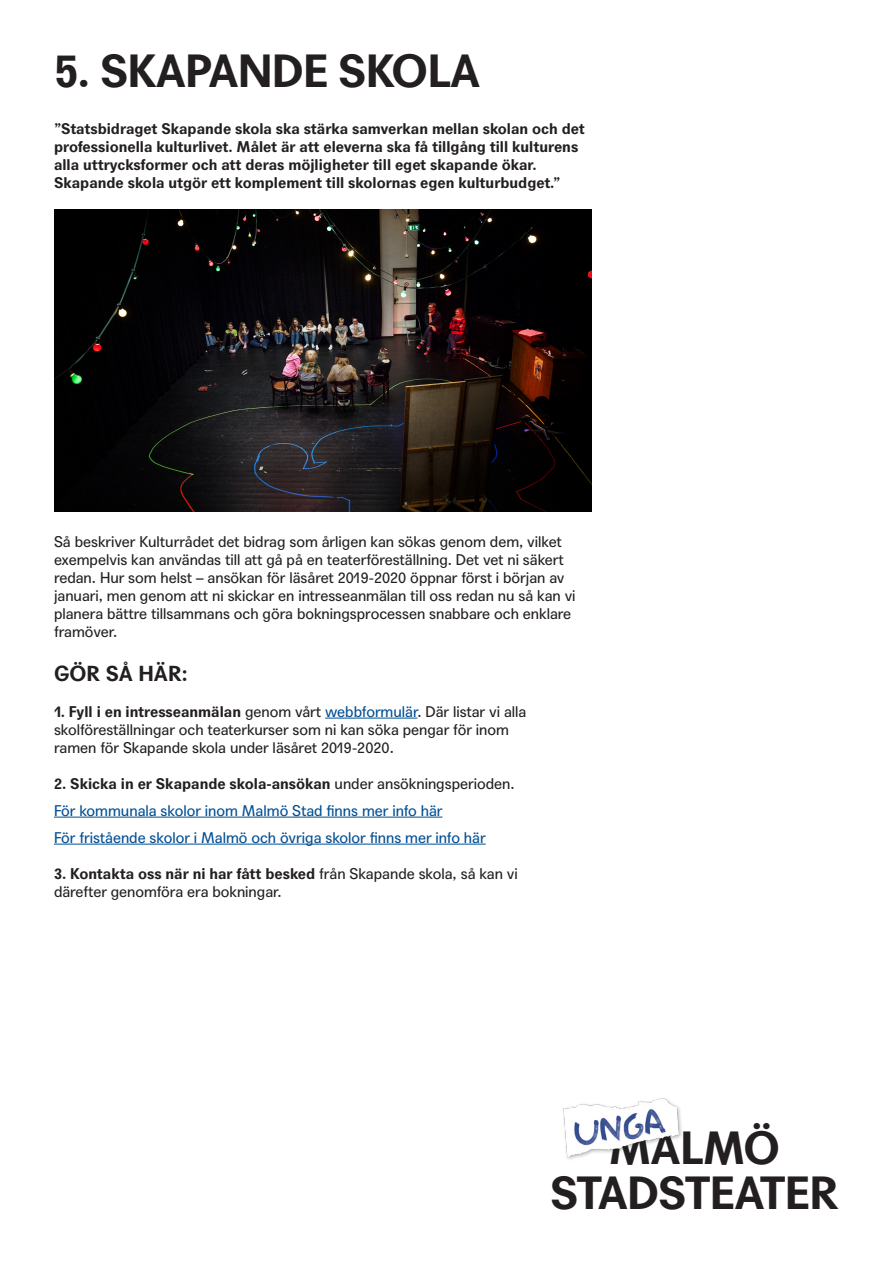
<style>
.page{position:relative;width:893px;height:1263px;background:#fff}
.page>*{position:absolute;margin:0;border:0;box-sizing:border-box;transform-origin:0 0}
.t1{font:700 45px "Agipo";letter-spacing:-.02em;color:#231f20}
.t2{font:700 21px "Agipo";color:#231f20}
.t3{font:15px/18px "Agipo";color:#231f20}
.t4{font:700 15px/18px "Agipo";color:#231f20}
.t5{font:15px "Agipo";color:#004f93}
.s1{font-weight:700}
.s2{color:#004f93}
.s3{font-weight:400}
</style>
<div class="page">
<hr style="left:325px;top:718px;width:92px;height:1px;background:#004f93">
<hr style="left:54px;top:817px;width:388px;height:1px;background:#004f93">
<hr style="left:54px;top:844px;width:432px;height:1px;background:#004f93">
<img style="left:54px;top:209px;width:537px;height:302px">
<img style="left:563px;top:1098px;width:119px;height:62px">
<p class="t1" style="left:54px;top:35px;width:428px">5. SKAPANDE SKOLA</p>
<p class="t4" style="left:54px;top:118px;width:532px">”Statsbidraget Skapande skola ska stärka samverkan mellan skolan och det professionella kulturlivet. Målet är att eleverna ska få tillgång till kulturens alla uttrycksformer och att deras möjligheter till eget skapande ökar.<br>Skapande skola utgör ett komplement till skolornas egen kulturbudget.”</p>
<p class="t3" style="left:54px;top:532px;width:523px">Så beskriver Kulturrådet det bidrag som årligen kan sökas genom dem, vilket exempelvis kan användas till att gå på en teaterföreställning. Det vet ni säkert redan. Hur som helst – ansökan för läsåret 2019-2020 öppnar först i början av januari, men genom att ni skickar en intresseanmälan till oss redan nu så kan vi planera bättre tillsammans och göra bokningsprocessen snabbare och enklare framöver.</p>
<p class="t2" style="left:54px;top:657px;width:135px">GÖR SÅ HÄR:</p>
<p class="t3" style="left:54px;top:701px;width:474px"><span class="s1">1. Fyll i en intresseanmälan</span> genom vårt <span class="s2">webbformulär</span>. Där listar vi alla skolföreställningar och teaterkurser som ni kan söka pengar för inom ramen för Skapande skola under läsåret 2019-2020.</p>
<p class="t4" style="left:54px;top:773px;width:462px">2. Skicka in er Skapande skola-ansökan <span class="s3">under ansökningsperioden.</span></p>
<p class="t5" style="left:54px;top:799px;width:390px">För kommunala skolor inom Malmö Stad finns mer info här</p>
<p class="t5" style="left:54px;top:826px;width:433px">För fristående skolor i Malmö och övriga skolor finns mer info här</p>
<p class="t3" style="left:54px;top:863px;width:465px"><span class="s1">3. Kontakta oss när ni har fått besked</span> från Skapande skola, så kan vi därefter genomföra era bokningar.</p>
<p class="t1" style="left:609px;top:1113px;width:173px">MALMÖ</p>
<p class="t1" style="left:550px;top:1158px;width:290px">STADSTEATER</p>
</div>
